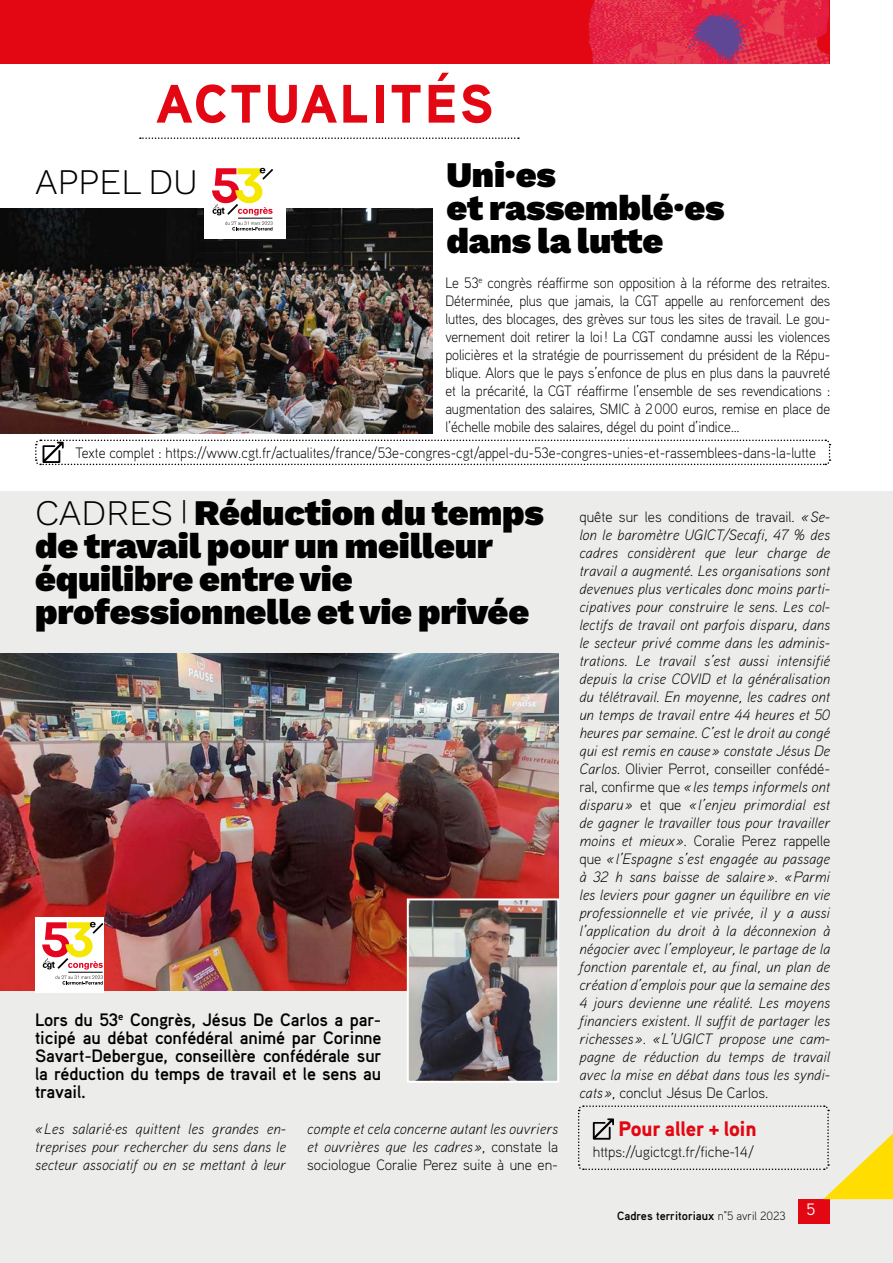
<style>
.page{position:relative;width:893px;height:1263px;background:#fff}
.page>*{position:absolute;margin:0;border:0;box-sizing:border-box;transform-origin:0 0}
.t1{font:900 54px "Aaux Pro";letter-spacing:.05em;color:#e30613}
.t2{font:900 36px/33px "Work Sans";letter-spacing:-.005em;color:#000}
.t3{font:36px "Work Sans";letter-spacing:-.005em;color:#000}
.t4{font:900 21px "Aaux Pro";letter-spacing:-.005em;color:#e30613}
.t5{font:700 18px/18px "Aaux Pro";letter-spacing:-.01em;color:#000;text-align:justify}
.t6{font:16.5px "Aaux Pro";color:#fff}
.t7{font:italic 300 15px/18px "Aaux Pro";color:#000;text-align:justify}
.t8{font:300 15px/18px "Aaux Pro";color:#000;text-align:justify;scale:.95 1}
.t9{font:300 15px "Aaux Pro";color:#000;scale:.96 1}
.t10{font:300 15px "Aaux Pro";color:#000}
.t11{font:700 12px "Aaux Pro";color:#000}
.s1{font-weight:400}
.s2{font-style:normal}
.s3{font-weight:300}
</style>
<div class="page">
<div style="left:0;top:1199px;width:893px;height:64px;background:#ecedea"></div>
<div style="left:0;top:0;width:829px;height:64px;background:#e30613"></div>
<div style="left:798px;top:1199px;width:31px;height:25px;background:#e30613"></div>
<img style="left:588px;top:0;width:241px;height:63px">
<img style="left:687px;top:11px;width:63px;height:52px">
<div style="left:0;top:491px;width:893px;height:708px;background:#ecedea"></div>
<svg style="left:140px;top:137px;width:379px;height:2px"></svg>
<svg style="left:578px;top:1105px;width:315px;height:94px"></svg>
<img style="left:0;top:653px;width:558px;height:337px">
<img style="left:410px;top:901px;width:146px;height:179px">
<div style="left:407px;top:898px;width:152px;height:185px;border:2px solid #fff"></div>
<div style="left:35px;top:917px;width:69px;height:76px;background:#fff"></div>
<svg style="left:55px;top:975px;width:48px;height:10px"></svg>
<hr style="left:68px;top:972px;width:35px;height:1px;background:#010202">
<svg style="left:42px;top:922px;width:61px;height:47px"></svg>
<img style="left:0;top:209px;width:433px;height:224px">
<div style="left:205px;top:163px;width:81px;height:76px;background:#fff"></div>
<svg style="left:225px;top:221px;width:48px;height:10px"></svg>
<hr style="left:238px;top:218px;width:34px;height:1px;background:#010202">
<svg style="left:212px;top:168px;width:61px;height:47px"></svg>
<svg style="left:35px;top:439px;width:796px;height:27px"></svg>
<h1 class="t1" style="left:157px;top:69px;width:338px">ACTUALITÉS</h1>
<h2 class="t3" style="left:35px;top:154px;width:164px">APPEL DU</h2>
<h2 class="t2" style="left:446px;top:157px;width:279px">Uni·es<br>et rassemblé·es dans la lutte</h2>
<p class="t8" style="left:445px;top:273px;width:407px">Le 53<sup>e</sup> congrès réaffirme son opposition à la réforme des retraites.<br>Déterminée, plus que jamais, la CGT appelle au renforcement des luttes, des blocages, des grèves sur tous les sites de travail. Le gou&shy;vernement doit retirer la loi! La CGT condamne aussi les violences policières et la stratégie de pourrissement du président de la Répu&shy;blique. Alors que le pays s’enfonce de plus en plus dans la pauvreté et la précarité, la CGT réaffirme l’ensemble de ses revendications : augmentation des salaires, SMIC à 2000 euros, remise en place de l’échelle mobile des salaires, dégel du point d’indice…</p>
<p class="t9" style="left:75px;top:444px;width:773px">Texte complet : https://www.cgt.fr/actualites/france/53e-congres-cgt/appel-du-53e-congres-unies-et-rassemblees-dans-la-lutte</p>
<h2 class="t2" style="left:35px;top:495px;width:510px"><span class="s1">CADRES</span> <sup>|</sup> Réduction du temps de travail pour un meilleur équilibre entre vie professionnelle et vie privée</h2>
<p class="t5" style="left:35px;top:1010px;width:348px">Lors du 53<sup>e</sup> Congrès, Jésus De Carlos a par&shy;ticipé au débat confédéral animé par Corinne Savart-Debergue, conseillère confédérale sur la réduction du temps de travail et le sens au travail.</p>
<p class="t7" style="left:35px;top:1119px;width:252px">«Les salarié·es quittent les grandes en&shy;treprises pour rechercher du sens dans le secteur associatif ou en se mettant à leur</p>
<p class="t7" style="left:307px;top:1119px;width:252px">compte et cela concerne autant les ouvriers et ouvrières que les cadres »<span class="s2">, constate la sociologue Coralie Perez suite à une en-</span></p>
<p class="t7" style="left:579px;top:507px;width:252px"><span class="s2">quête sur les conditions de travail.</span> «Se&shy;lon le baromètre UGICT/Secafi, 47 % des cadres considèrent que leur charge de travail a augmenté. Les organisations sont devenues plus verticales donc moins parti&shy;cipatives pour construire le sens. Les col&shy;lectifs de travail ont parfois disparu, dans le secteur privé comme dans les adminis&shy;trations. Le travail s’est aussi intensifié depuis la crise COVID et la généralisation du télétravail. En moyenne, les cadres ont un temps de travail entre 44 heures et 50 heures par semaine. C’est le droit au congé qui est remis en cause » constate Jésus De Carlos. <span class="s2">Olivier Perrot, conseiller confédé&shy;ral, confirme que</span> « les temps informels ont disparu » <span class="s2">et que</span> « l’enjeu primordial est de gagner le travailler tous pour travailler moins et mieux ». <span class="s2">Coralie Perez rappelle que</span> « l’Espagne s’est engagée au passage à 32 h sans baisse de salaire ». «Parmi les leviers pour gagner un équilibre en vie professionnelle et vie privée, il y a aussi l’application du droit à la déconnexion à négocier avec l’employeur, le partage de la fonction parentale et, au final, un plan de création d’emplois pour que la semaine des 4 jours devienne une réalité. Les moyens financiers existent. Il suffit de partager les richesses »<span class="s2">.</span> «L’UGICT propose une cam&shy;pagne de réduction du temps de travail avec la mise en débat dans tous les syndi&shy;cats »<span class="s2">, conclut Jésus De Carlos.</span></p>
<h3 class="t4" style="left:618px;top:1115px;width:140px">Pour aller + loin</h3>
<p class="t10" style="left:593px;top:1142px;width:163px">https://ugictcgt.fr/fiche-14/</p>
<p class="t11" style="left:617px;top:1208px;width:170px">Cadres territoriaux <span class="s3">n°5 avril 2023</span></p>
<p class="t6" style="left:806px;top:1199px;width:10px">5</p>
</div>
